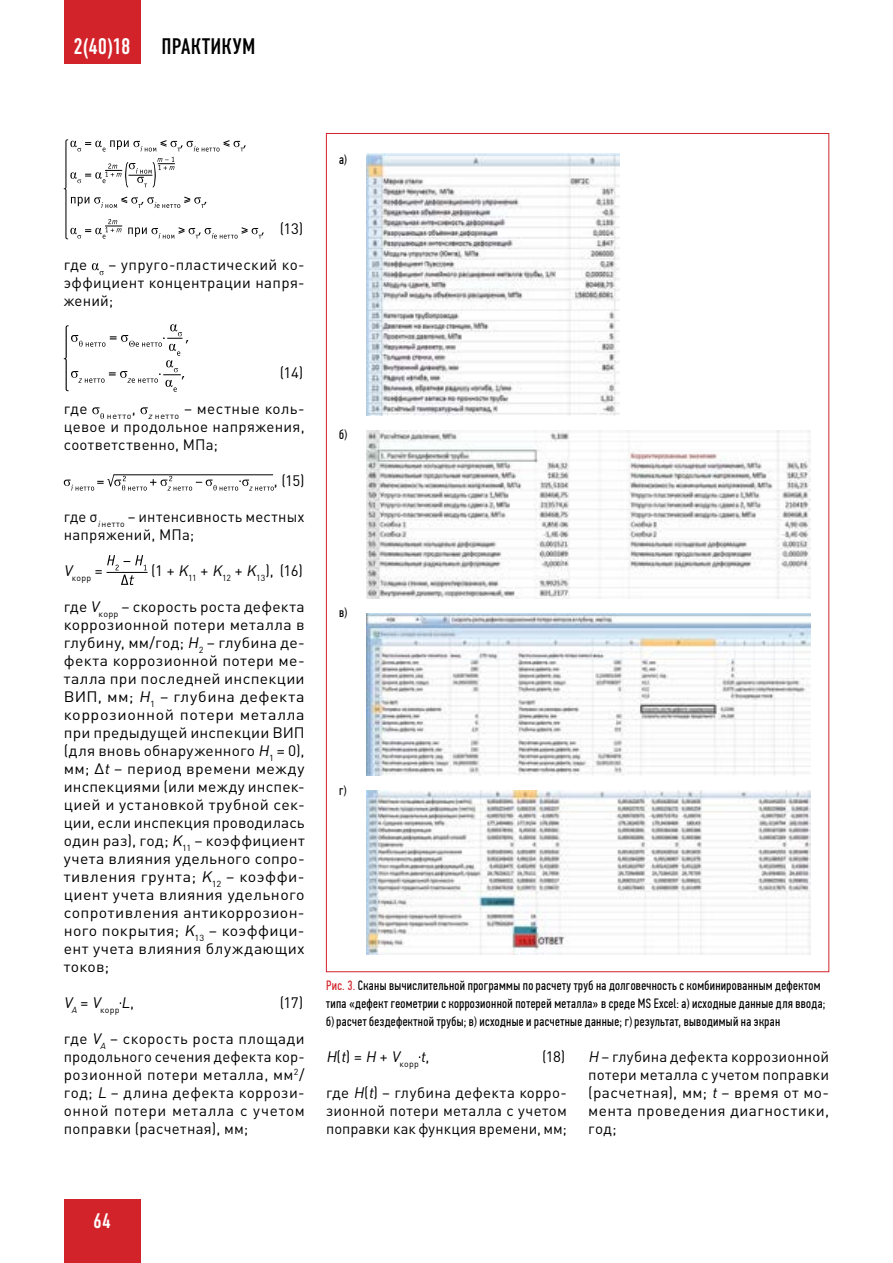
<style>
.page{position:relative;width:893px;height:1263px;background:#fff}
.page>*{position:absolute;margin:0;border:0;box-sizing:border-box;transform-origin:0 0}
.t1{font:22.5px "DIN Condensed C";letter-spacing:.02em;color:#000}
.t2{font:22.5px "DIN Condensed C";color:#fff}
.t3{font:21px "DIN Condensed C";color:#fff}
.t4{font:15px/18px "DIN Pro";letter-spacing:.02em;color:#000;text-align:justify}
.t5{font:15px/18px "DIN Pro";letter-spacing:.02em;color:#000;text-align:justify;scale:1.04 1}
.t6{font:italic 15px "DIN Pro";color:#000}
.t7{font:13.5px/18px "PF Din Text Comp Pro";letter-spacing:.025em;color:#000}
.t8{font:8.7px "DIN Pro";letter-spacing:.03em;color:#000}
.s1{font-style:italic}
.s2{color:#d2232a}
.s3{font-style:normal}
</style>
<div class="page">
<div style="left:64px;top:1199px;width:76px;height:64px;background:#d2232a"></div>
<div style="left:64px;top:0;width:76px;height:64px;background:#d2232a"></div>
<svg style="left:64px;top:139px;width:200px;height:100px"></svg>
<svg style="left:92px;top:263px;width:12px;height:12px"></svg>
<svg style="left:64px;top:324px;width:124px;height:68px"></svg>
<svg style="left:92px;top:407px;width:12px;height:12px"></svg>
<svg style="left:140px;top:407px;width:8px;height:7px"></svg>
<svg style="left:64px;top:475px;width:210px;height:16px"></svg>
<hr style="left:114px;top:474px;width:159px;height:1px;background:#000">
<svg style="left:107px;top:555px;width:40px;height:30px"></svg>
<hr style="left:107px;top:572px;width:41px;height:1px;background:#000">
<img style="left:366px;top:153px;width:254px;height:262px">
<img style="left:366px;top:613px;width:444px;height:162px">
<img style="left:366px;top:790px;width:444px;height:164px">
<img style="left:366px;top:430px;width:444px;height:168px">
<h1 class="t2" style="left:74px;top:34px;width:59px">2(40)18</h1>
<h1 class="t1" style="left:162px;top:34px;width:95px">ПРАКТИКУМ</h1>
<p class="t4" style="left:280px;top:219px;width:25px">(13)</p>
<p class="t4" style="left:64px;top:255px;width:242px;text-indent:45px">– упруго-пластический ко&shy;эффициент концентрации напря&shy;жений;</p>
<p class="t4" style="left:64px;top:255px;width:25px">где</p>
<p class="t7" style="left:339px;top:150px;width:9px">а)</p>
<p class="t4" style="left:280px;top:363px;width:25px">(14)</p>
<p class="t4" style="left:64px;top:399px;width:242px;text-indent:43px"><sub>нетто</sub>, <sub>z</sub> <sub>нетто</sub> – местные коль&shy;цевое и продольное напряжения, соответственно, МПа;</p>
<p class="t4" style="left:274px;top:471px;width:32px">, (15)</p>
<p class="t4" style="left:64px;top:507px;width:242px">где σ<sub>i</sub><sub>нетто</sub> – интенсивность местных напряжений, МПа;</p>
<p class="t8" style="left:64px;top:572px;width:40px"><sup>V</sup>корр <sup>=</sup></p>
<p class="t4" style="left:151px;top:561px;width:153px">(1 + <span class="s1">K</span><sub>11</sub> + <span class="s1">K</span><sub>12</sub> + <span class="s1">K</span><sub>13</sub>), (16)</p>
<p class="t5" style="left:64px;top:597px;width:233px">где <span class="s1">V</span><sub>корр</sub> – скорость роста дефекта коррозионной потери металла в глубину, мм/год; <span class="s1">H</span><sub>2</sub> – глубина де&shy;фекта коррозионной потери ме&shy;талла при последней инспекции ВИП, мм; <span class="s1">H</span><sub>1</sub> – глубина дефекта коррозионной потери металла при предыдущей инспекции ВИП (для вновь обнаруженного <span class="s1">H</span><sub>1</sub> = 0), мм; ∆<span class="s1">t</span> – период времени между инспекциями (или между инспек&shy;цией и установкой трубной сек&shy;ции, если инспекция проводилась один раз), год; <span class="s1">K</span><sub>11</sub> – коэффициент учета влияния удельного сопро&shy;тивления грунта; <span class="s1">K</span><sub>12</sub> – коэффи&shy;циент учета влияния удельного сопротивления антикоррозион&shy;ного покрытия; <span class="s1">K</span><sub>13</sub> – коэффици&shy;ент учета влияния блуждающих токов;</p>
<p class="t8" style="left:64px;top:1004px;width:72px"><sup>V</sup><span class="s1">A</span> <sup>=</sup> <sup>V</sup>корр <sup>L</sup><sup>,</sup></p>
<p class="t4" style="left:280px;top:993px;width:25px">(17)</p>
<p class="t4" style="left:64px;top:1029px;width:242px">где <span class="s1">V</span><sub>A</sub> – скорость роста площади продольного сечения дефекта кор&shy;розионной потери металла, мм<sup>2</sup>/ год; <span class="s1">L</span> – длина дефекта коррози&shy;онной потери металла с учетом поправки (расчетная), мм;</p>
<p class="t4" style="left:64px;top:399px;width:25px">где</p>
<p class="t7" style="left:339px;top:425px;width:9px">б)</p>
<p class="t7" style="left:339px;top:604px;width:9px">в)</p>
<p class="t7" style="left:339px;top:782px;width:9px">г)</p>
<p class="t7" style="left:326px;top:977px;width:501px"><span class="s2">Рис. 3.</span> Сканы вычислительной программы по расчету труб на долговечность с комбинированным дефектом типа «дефект геометрии с коррозионной потерей металла» в среде MS Excel: а) исходные данные для ввода; б) расчет бездефектной трубы; в) исходные и расчетные данные; г) результат, выводимый на экран</p>
<p class="t6" style="left:326px;top:1046px;width:105px">H<span class="s3">(</span>t<span class="s3">) =</span> H <span class="s3">+</span> V<sub>корр</sub> t<span class="s3">,</span></p>
<p class="t4" style="left:542px;top:1047px;width:25px">(18)</p>
<p class="t4" style="left:326px;top:1083px;width:242px">где <span class="s1">H</span>(<span class="s1">t</span>) – глубина дефекта корро&shy;зионной потери металла с учетом поправки как функция времени, мм;</p>
<p class="t4" style="left:588px;top:1047px;width:242px"><span class="s1">H</span> – глубина дефекта коррозионной потери металла с учетом поправки (расчетная), мм; <span class="s1">t</span> – время от мо&shy;мента проведения диагностики, год;</p>
<h2 class="t3" style="left:93px;top:1208px;width:19px">64</h2>
</div>
